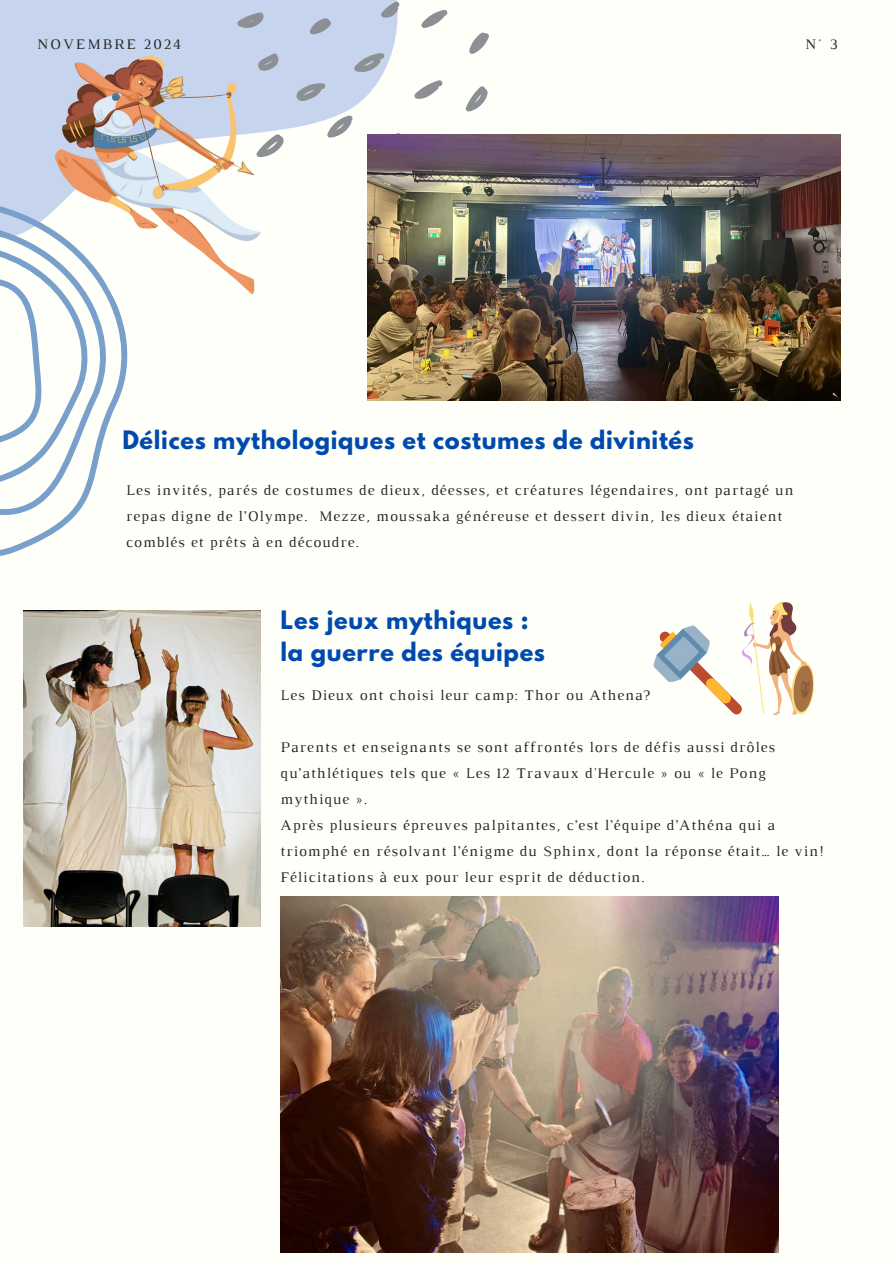
<style>
.page{position:relative;width:894px;height:1264px;background:#fff}
.page>*{position:absolute;margin:0;border:0;box-sizing:border-box;transform-origin:0 0}
.t1{font:700 22.5px/31.5px "League Spartan";letter-spacing:.03em;color:#004aad}
.t2{font:15px/25.8px "Luthier";letter-spacing:.07em;color:#222}
.t3{font:14.85px "Luthier";letter-spacing:.14em;color:#222}
</style>
<div class="page">
<div style="left:0;top:0;width:893px;height:1263px;background:#fffff9"></div>
<svg style="left:0;top:0;width:455px;height:234px;fill:#c6d4ee"></svg>
<svg style="left:0;top:145px;width:56px;height:25px"></svg>
<svg style="left:0;top:170px;width:70px;height:386px"></svg>
<svg style="left:0;top:198px;width:128px;height:323px"></svg>
<svg style="left:309px;top:18px;width:22px;height:17px"></svg>
<svg style="left:381px;top:1px;width:18px;height:18px"></svg>
<svg style="left:257px;top:53px;width:21px;height:21px"></svg>
<svg style="left:353px;top:53px;width:31px;height:21px"></svg>
<svg style="left:296px;top:83px;width:29px;height:18px"></svg>
<svg style="left:420px;top:10px;width:27px;height:18px"></svg>
<svg style="left:413px;top:79px;width:31px;height:21px"></svg>
<svg style="left:327px;top:115px;width:26px;height:23px"></svg>
<svg style="left:469px;top:32px;width:20px;height:22px"></svg>
<svg style="left:260px;top:134px;width:24px;height:23px"></svg>
<svg style="left:381px;top:133px;width:22px;height:2px"></svg>
<svg style="left:465px;top:86px;width:22px;height:26px"></svg>
<svg style="left:237px;top:12px;width:27px;height:19px"></svg>
<img style="left:367px;top:135px;width:473px;height:265px">
<img style="left:280px;top:896px;width:498px;height:356px">
<img style="left:56px;top:56px;width:204px;height:237px">
<svg style="left:653px;top:625px;width:89px;height:89px"></svg>
<img style="left:23px;top:610px;width:238px;height:316px">
<img style="left:742px;top:602px;width:71px;height:112px">
<h2 class="t3" style="left:37px;top:39px;width:146px">NOVEMBRE 2024</h2>
<p class="t3" style="left:805px;top:39px;width:34px">N° 3</p>
<h1 class="t1" style="left:122px;top:427px;width:573px">Délices mythologiques et costumes de divinités</h1>
<p class="t2" style="left:126px;top:478px;width:668px">Les invités, parés de costumes de dieux, déesses, et créatures légendaires, ont partagé un repas digne de l’Olympe. Mezze, moussaka généreuse et dessert divin, les dieux étaient comblés et prêts à en découdre.</p>
<p class="t1" style="left:280px;top:607px;width:266px">Les jeux mythiques : la guerre des équipes</p>
<p class="t2" style="left:280px;top:683px;width:371px">Les Dieux ont choisi leur camp: Thor ou Athena?</p>
<h1 class="t2" style="left:280px;top:735px;width:496px">Parents et enseignants se sont affrontés lors de défis aussi drôles qu’athlétiques tels que « Les 12 Travaux d'Hercule » ou « le Pong mythique ».</h1>
<p class="t2" style="left:280px;top:813px;width:544px">Après plusieurs épreuves palpitantes, c’est l’équipe d’Athéna qui a triomphé en résolvant l’énigme du Sphinx, dont la réponse était… le vin!<br>Félicitations à eux pour leur esprit de déduction.</p>
</div>
